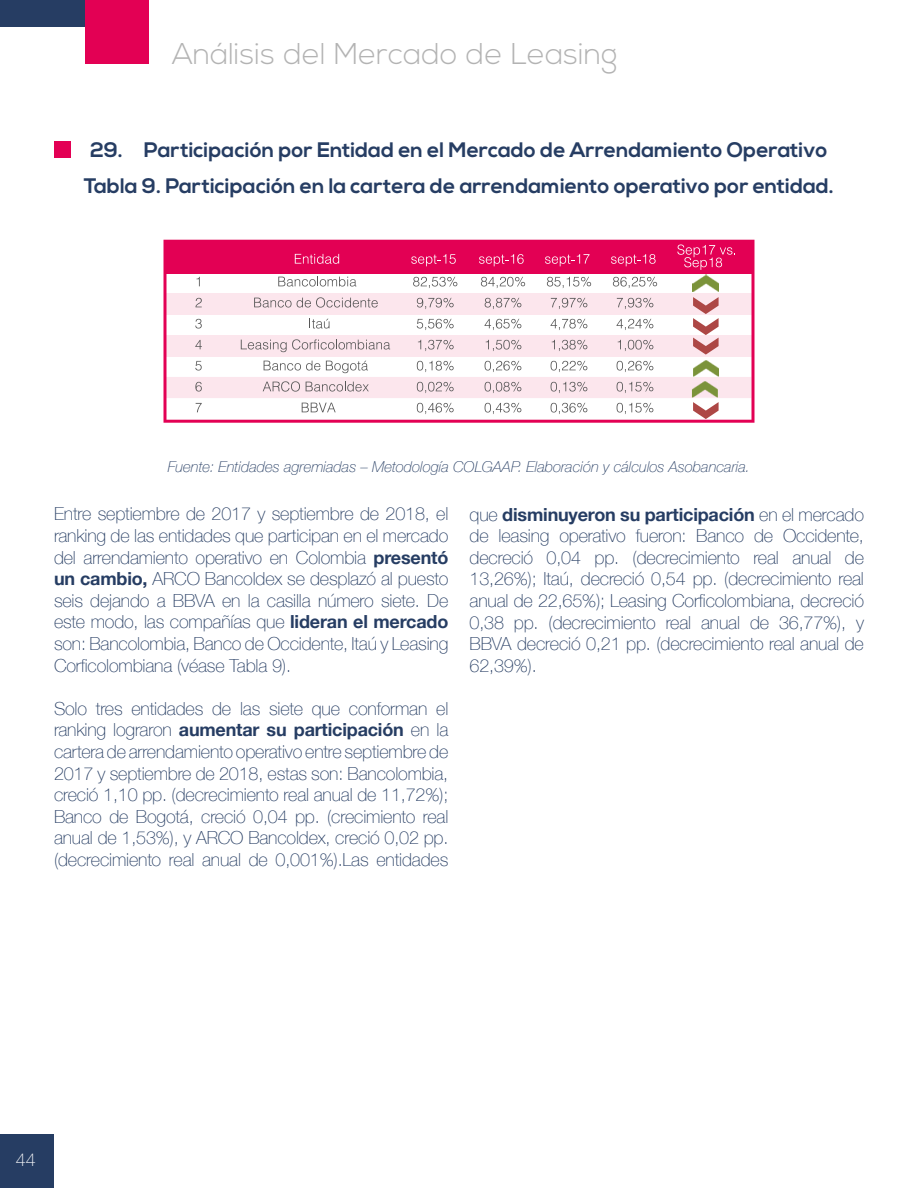
<style>
.page{position:relative;width:918px;height:1188px;background:#fff}
.page>*{position:absolute;margin:0;border:0;box-sizing:border-box;transform-origin:0 0}
.t1{font:300 30px "Nexa";color:#b3b3b3}
.t2{font:700 21px/35.7px "Nexa";color:#263d63}
.t3{font:100 18px/21.6px "Helvetica Neue";letter-spacing:-.01em;color:#263d63;text-align:justify}
.t4{font:100 18px "Helvetica Neue";color:#fff}
.t5{font:italic 100 15px "Helvetica Neue";color:#263d63}
.s1{font-weight:700}
</style>
<div class="page">
<div style="left:0;top:1134px;width:54px;height:54px;background:#263d63"></div>
<div style="left:85px;top:0;width:64px;height:64px;background:#e30054"></div>
<div style="left:0;top:0;width:85px;height:27px;background:#263d63"></div>
<div style="left:54px;top:142px;width:16px;height:16px;background:#e30054"></div>
<svg style="left:164px;top:240px;width:590px;height:183px"></svg>
<h1 class="t1" style="left:172px;top:36px;width:447px">Análisis del Mercado de Leasing</h1>
<p class="t2" style="left:84px;top:133px;width:752px">29. Participación por Entidad en el Mercado de Arrendamiento Operativo<br>Tabla 9. Participación en la cartera de arrendamiento operativo por entidad.</p>
<p class="t5" style="left:168px;top:455px;width:584px">Fuente: Entidades agremiadas – Metodología COLGAAP. Elaboración y cálculos Asobancaria.</p>
<p class="t3" style="left:54px;top:503px;width:396px">Entre septiembre de 2017 y septiembre de 2018, el ranking de las entidades que participan en el mercado del arrendamiento operativo en Colombia <span class="s1">presentó un cambio,</span> ARCO Bancoldex se desplazó al puesto seis dejando a BBVA en la casilla número siete. De este modo, las compañías que <span class="s1">lideran el mercado </span>son: Bancolombia, Banco de Occidente, Itaú y Leasing Corficolombiana (véase Tabla 9).</p>
<p class="t3" style="left:54px;top:697px;width:396px">Solo tres entidades de las siete que conforman el ranking lograron <span class="s1">aumentar su participación</span> en la cartera de arrendamiento operativo entre septiembre de 2017 y septiembre de 2018, estas son: Bancolombia, creció 1,10 pp. (decrecimiento real anual de 11,72%); Banco de Bogotá, creció 0,04 pp. (crecimiento real anual de 1,53%), y ARCO Bancoldex, creció 0,02 pp. (decrecimiento real anual de 0,001%).Las entidades</p>
<p class="t3" style="left:470px;top:503px;width:396px">que <span class="s1">disminuyeron su participación</span> en el mercado de leasing operativo fueron: Banco de Occidente, decreció 0,04 pp. (decrecimiento real anual de 13,26%); Itaú, decreció 0,54 pp. (decrecimiento real anual de 22,65%); Leasing Corficolombiana, decreció 0,38 pp. (decrecimiento real anual de 36,77%), y BBVA decreció 0,21 pp. (decrecimiento real anual de 62,39%).</p>
<p class="t4" style="left:16px;top:1146px;width:22px">44</p>
</div>
